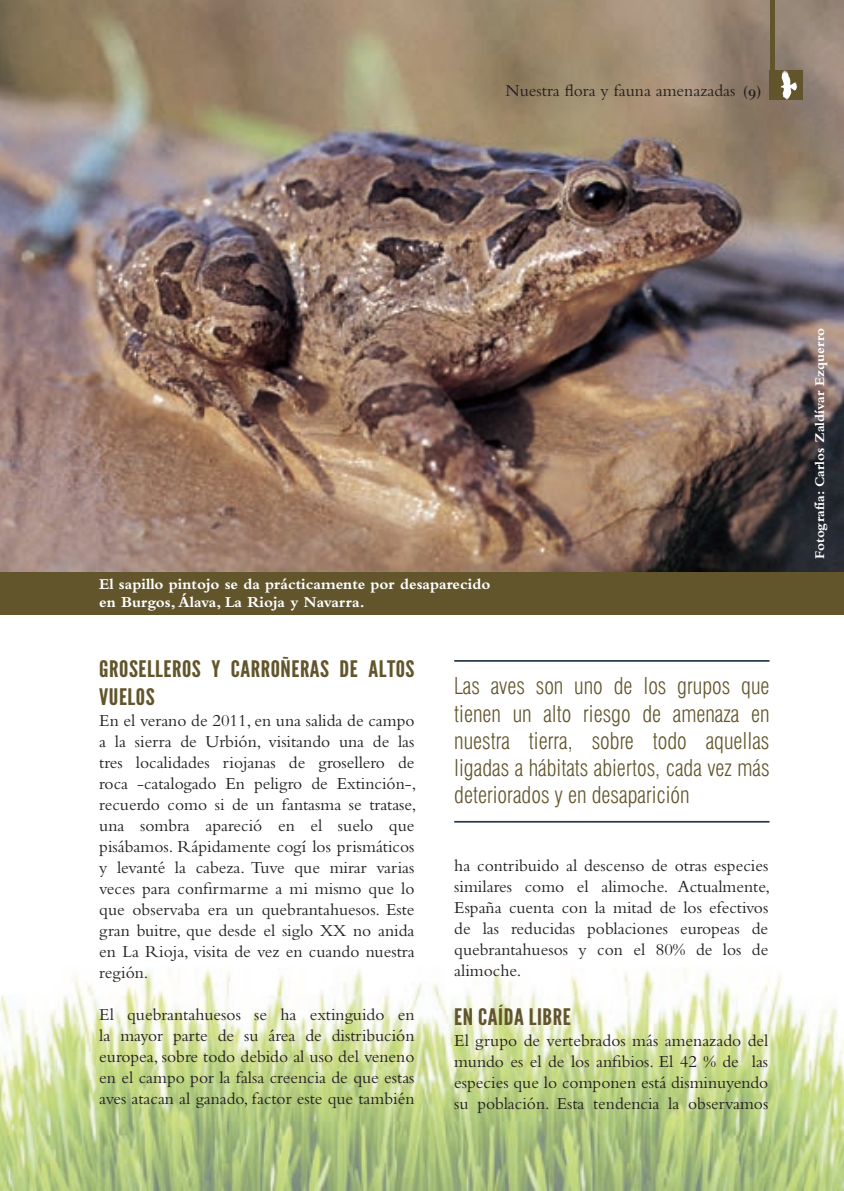
<style>
.page{position:relative;width:844px;height:1191px;background:#fff}
.page>*{position:absolute;margin:0;border:0;box-sizing:border-box;transform-origin:0 0}
.t1{font:300 condensed 22.75px/27.3px "Swiss 721 BT";color:#62552c;text-align:justify;scale:.95 1}
.t2{font:22.75px/28px "League Gothic";letter-spacing:.02em;color:#62552c;scale:1.15 1}
.t3{font:17.5px/21px "Bembo Std";color:#231f20;text-align:justify}
.t4{font:700 15.75px/17.5px "Bembo Std";color:#fff}
.t5{font:700 14px "Bembo Std";color:#fff}
.s1{font-family:"Katrina";font-size:15.75px}
</style>
<div class="page">
<img style="left:0;top:968px;width:843px;height:223px">
<img style="left:0;top:0;width:843px;height:572px">
<hr style="left:454px;top:660px;width:315px;height:2px;background:#2b3d4a">
<hr style="left:454px;top:821px;width:315px;height:1px;background:#2b3d4a">
<div style="left:769px;top:70px;width:33px;height:30px;background:#62552c"></div>
<div style="left:769px;top:0;width:5px;height:89px;background:#62552c"></div>
<svg style="left:780px;top:70px;width:17px;height:30px"></svg>
<div style="left:0;top:572px;width:843px;height:42px;background:#62552c"></div>
<p class="t3" style="left:505px;top:80px;width:257px">Nuestra flora y fauna amenazadas <span class="s1">(9)</span></p>
<p class="t4" style="left:99px;top:575px;width:392px">El sapillo pintojo se da prácticamente por desaparecido en Burgos, Álava, La Rioja y Navarra.</p>
<p class="t2" style="left:99px;top:654px;width:275px">GROSELLEROS Y CARROÑERAS DE ALTOS<br>VUELOS</p>
<p class="t3" style="left:99px;top:709px;width:318px">En el verano de 2011, en una salida de campo a la sierra de Urbión, visitando una de las tres localidades riojanas de grosellero de roca -catalogado En peligro de Extinción-, recuerdo como si de un fantasma se tratase, una sombra apareció en el suelo que pisábamos. Rápidamente cogí los prismáticos y levanté la cabeza. Tuve que mirar varias veces para confirmarme a mi mismo que lo que observaba era un quebrantahuesos. Este gran buitre, que desde el siglo XX no anida en La Rioja, visita de vez en cuando nuestra región.</p>
<p class="t3" style="left:99px;top:1003px;width:317px">El quebrantahuesos se ha extinguido en la mayor parte de su área de distribución europea, sobre todo debido al uso del veneno en el campo por la falsa creencia de que estas aves atacan al ganado, factor este que también</p>
<p class="t1" style="left:454px;top:672px;width:333px">Las aves son uno de los grupos que tienen un alto riesgo de amenaza en nuestra tierra, sobre todo aquellas ligadas a hábitats abiertos, cada vez más deteriorados y en desaparición</p>
<p class="t3" style="left:454px;top:855px;width:317px">ha contribuido al descenso de otras especies similares como el alimoche. Actualmente, España cuenta con la mitad de los efectivos de las reducidas poblaciones europeas de quebrantahuesos y con el 80% de los de alimoche.</p>
<p class="t2" style="left:454px;top:1003px;width:103px">EN CAÍDA LIBRE</p>
<p class="t3" style="left:454px;top:1030px;width:315px">El grupo de vertebrados más amenazado del mundo es el de los anfibios. El 42 % de las especies que lo componen está disminuyendo su población. Esta tendencia la observamos</p>
<p class="t5" style="left:811px;top:559px;width:233px;rotate:-90deg">Fotografía: Carlos Zaldívar Ezquerro</p>
</div>
